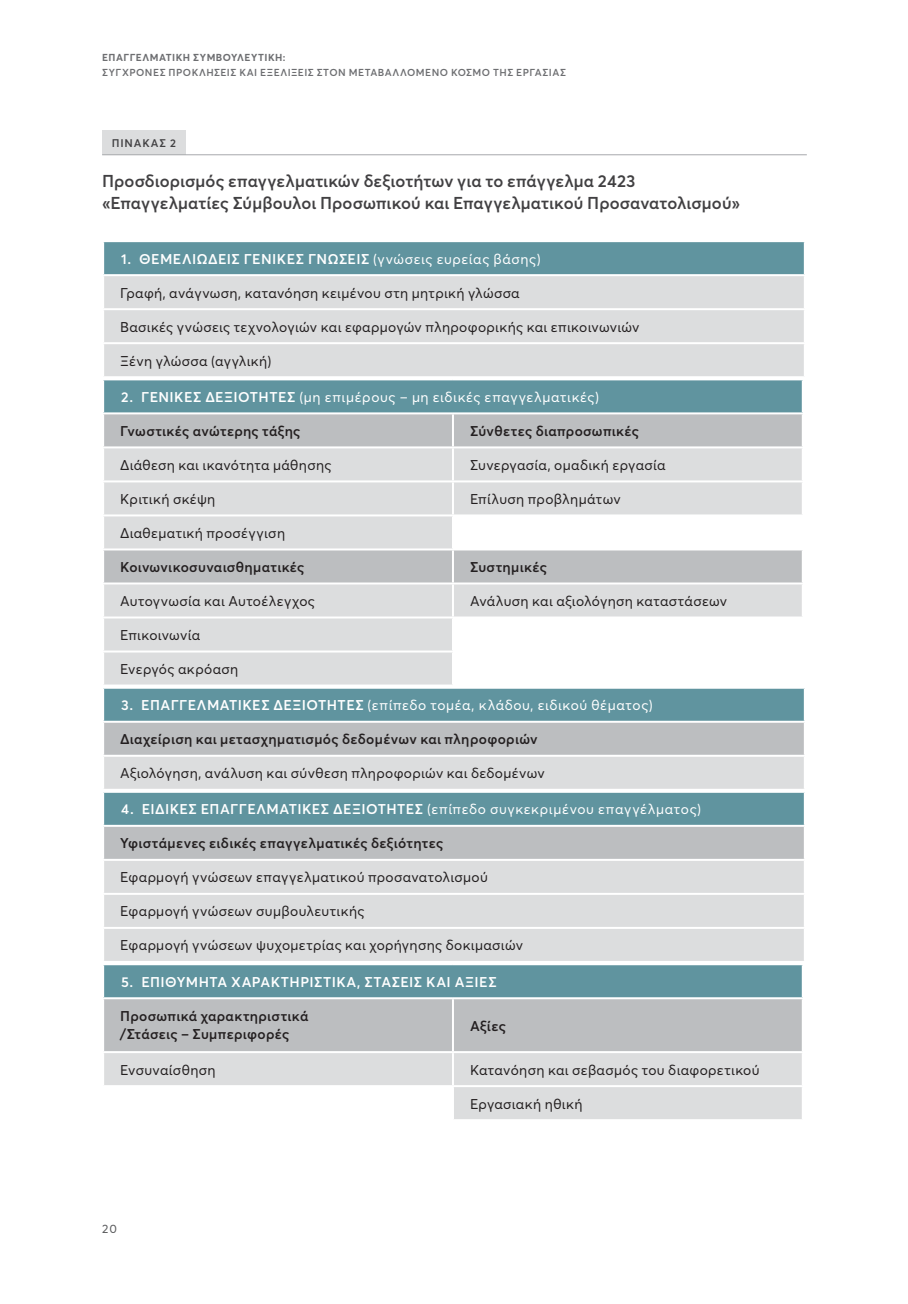
<style>
.page{position:relative;width:908px;height:1304px;background:#fff}
.page>*{position:absolute;margin:0;border:0;box-sizing:border-box;transform-origin:0 0}
.t1{font:600 17px/22px "Averta";letter-spacing:.005em;color:#414042}
.t2{font:14px "Averta";letter-spacing:.025em;color:#231f20}
.t3{font:600 14px/18px "Averta";letter-spacing:.025em;color:#231f20}
.t4{font:14px "Averta";letter-spacing:.045em;color:#fff}
.t5{font:600 14px "Averta";letter-spacing:.03em;color:#fff}
.t6{font:12px "Averta";color:#58595b}
.t7{font:600 11px "Averta";letter-spacing:.08em;color:#414042}
.t8{font:600 10px "Averta";letter-spacing:.045em;color:#6d6e71}
.t9{font:700 10px "Averta";letter-spacing:.05em;color:#6d6e71}
.s1{font-weight:400}
.s2{font-weight:600}
</style>
<div class="page">
<div style="left:102px;top:130px;width:83px;height:25px;background:#dcddde"></div>
<hr style="left:102px;top:154px;width:704px;height:1px;background:#a7a9ac">
<div style="left:103px;top:241px;width:701px;height:34px;background:#60949f"></div>
<div style="left:104px;top:276px;width:699px;height:100px;background:#dcddde"></div>
<hr style="left:102px;top:308px;width:703px;height:2px;background:#fff">
<hr style="left:102px;top:342px;width:703px;height:2px;background:#fff">
<hr style="left:102px;top:240px;width:703px;height:2px;background:#fff">
<hr style="left:102px;top:242px;width:2px;height:32px;background:#fff">
<hr style="left:803px;top:242px;width:2px;height:32px;background:#fff">
<hr style="left:102px;top:274px;width:703px;height:2px;background:#fff">
<div style="left:103px;top:688px;width:701px;height:34px;background:#60949f"></div>
<div style="left:103px;top:722px;width:701px;height:34px;background:#bcbec0"></div>
<div style="left:103px;top:756px;width:701px;height:34px;background:#dcddde"></div>
<hr style="left:102px;top:757px;width:2px;height:32px;background:#fff">
<hr style="left:803px;top:757px;width:2px;height:32px;background:#fff">
<hr style="left:102px;top:789px;width:703px;height:2px;background:#fff">
<hr style="left:102px;top:723px;width:2px;height:32px;background:#fff">
<hr style="left:803px;top:723px;width:2px;height:32px;background:#fff">
<hr style="left:102px;top:755px;width:703px;height:2px;background:#fff">
<hr style="left:102px;top:687px;width:703px;height:2px;background:#fff">
<hr style="left:102px;top:689px;width:2px;height:32px;background:#fff">
<hr style="left:803px;top:689px;width:2px;height:32px;background:#fff">
<hr style="left:102px;top:721px;width:703px;height:2px;background:#fff">
<div style="left:103px;top:964px;width:699px;height:34px;background:#60949f"></div>
<div style="left:104px;top:999px;width:697px;height:52px;background:#bcbec0"></div>
<div style="left:104px;top:1053px;width:697px;height:66px;background:#dcddde"></div>
<div style="left:103px;top:1086px;width:350px;height:34px;background:#fff"></div>
<hr style="left:452px;top:1053px;width:2px;height:32px;background:#fff">
<hr style="left:801px;top:965px;width:2px;height:32px;background:#fff">
<hr style="left:452px;top:999px;width:2px;height:52px;background:#fff">
<hr style="left:102px;top:1085px;width:351px;height:2px;background:#fff">
<hr style="left:453px;top:1085px;width:350px;height:2px;background:#fff">
<hr style="left:452px;top:1087px;width:2px;height:32px;background:#fff">
<hr style="left:102px;top:963px;width:351px;height:2px;background:#fff">
<hr style="left:102px;top:965px;width:2px;height:32px;background:#fff">
<hr style="left:453px;top:963px;width:350px;height:2px;background:#fff">
<hr style="left:102px;top:997px;width:351px;height:2px;background:#fff">
<hr style="left:453px;top:997px;width:350px;height:2px;background:#fff">
<div style="left:103px;top:792px;width:701px;height:34px;background:#60949f"></div>
<div style="left:103px;top:826px;width:701px;height:34px;background:#bcbec0"></div>
<div style="left:104px;top:861px;width:699px;height:100px;background:#dcddde"></div>
<hr style="left:102px;top:893px;width:703px;height:2px;background:#fff">
<hr style="left:102px;top:927px;width:703px;height:2px;background:#fff">
<hr style="left:102px;top:827px;width:2px;height:32px;background:#fff">
<hr style="left:803px;top:827px;width:2px;height:32px;background:#fff">
<hr style="left:102px;top:859px;width:703px;height:2px;background:#fff">
<hr style="left:102px;top:791px;width:703px;height:2px;background:#fff">
<hr style="left:102px;top:793px;width:2px;height:32px;background:#fff">
<hr style="left:803px;top:793px;width:2px;height:32px;background:#fff">
<hr style="left:102px;top:825px;width:703px;height:2px;background:#fff">
<div style="left:103px;top:379px;width:699px;height:34px;background:#60949f"></div>
<div style="left:104px;top:414px;width:697px;height:32px;background:#bcbec0"></div>
<svg style="left:104px;top:448px;width:697px;height:237px;fill:#dcddde"></svg>
<svg style="left:454px;top:516px;width:347px;height:169px"></svg>
<hr style="left:452px;top:414px;width:2px;height:32px;background:#fff">
<hr style="left:452px;top:448px;width:2px;height:32px;background:#fff">
<hr style="left:102px;top:480px;width:351px;height:2px;background:#fff">
<hr style="left:453px;top:480px;width:350px;height:2px;background:#fff">
<hr style="left:452px;top:482px;width:2px;height:32px;background:#fff">
<hr style="left:102px;top:514px;width:351px;height:2px;background:#fff">
<hr style="left:453px;top:514px;width:350px;height:2px;background:#fff">
<hr style="left:452px;top:516px;width:2px;height:32px;background:#fff">
<hr style="left:452px;top:584px;width:2px;height:32px;background:#fff">
<hr style="left:102px;top:616px;width:351px;height:2px;background:#fff">
<hr style="left:453px;top:616px;width:350px;height:2px;background:#fff">
<hr style="left:452px;top:618px;width:2px;height:33px;background:#fff">
<hr style="left:102px;top:651px;width:351px;height:2px;background:#fff">
<hr style="left:453px;top:651px;width:350px;height:2px;background:#fff">
<hr style="left:452px;top:653px;width:2px;height:32px;background:#fff">
<hr style="left:801px;top:380px;width:2px;height:32px;background:#fff">
<hr style="left:102px;top:548px;width:351px;height:2px;background:#fff">
<hr style="left:453px;top:548px;width:350px;height:2px;background:#fff">
<hr style="left:452px;top:550px;width:2px;height:32px;background:#fff">
<hr style="left:102px;top:582px;width:351px;height:2px;background:#fff">
<hr style="left:453px;top:582px;width:350px;height:2px;background:#fff">
<hr style="left:102px;top:378px;width:351px;height:2px;background:#fff">
<hr style="left:102px;top:380px;width:2px;height:32px;background:#fff">
<hr style="left:453px;top:378px;width:350px;height:2px;background:#fff">
<hr style="left:102px;top:412px;width:351px;height:2px;background:#fff">
<hr style="left:453px;top:412px;width:350px;height:2px;background:#fff">
<p class="t9" style="left:102px;top:51px;width:185px">ΕΠΑΓΓΕΛΜΑΤΙΚΉ ΣΥΜΒΟΥΛΕΥΤΙΚΉ:</p>
<p class="t8" style="left:102px;top:66px;width:465px">ΣΎΓΧΡΟΝΕΣ ΠΡΟΚΛΉΣΕΙΣ ΚΑΙ ΕΞΕΛΊ ΞΕΙΣ ΣΤΟΝ ΜΕΤΑΒΑΛΛΌΜΕΝΟ ΚΌΣΜΟ ΤΗΣ ΕΡΓΑΣΊΑΣ</p>
<p class="t7" style="left:112px;top:136px;width:66px">ΠΙΝΑΚΑΣ 2</p>
<p class="t1" style="left:102px;top:170px;width:639px">Προσδιορισμός επαγγελματικών δεξιοτήτων για το επάγγελμα 2423 «Επαγγελματίες Σύμβουλοι Προσωπικού και Επαγγελματικού Προσανατολισμού»</p>
<p class="t5" style="left:121px;top:250px;width:421px">1. ΘΕΜΕΛΙΩΔΕΙΣ ΓΕΝΙΚΕΣ ΓΝΩΣΕΙΣ <span class="s1">(γνώσεις ευρείας βάσης)</span></p>
<p class="t2" style="left:120px;top:284px;width:401px">Γραφή, ανάγνωση, κατανόηση κειμένου στη μητρική γλώσσα</p>
<p class="t2" style="left:120px;top:318px;width:520px">Βασικές γνώσεις τεχνολογιών και εφαρμογών πληροφορικής και επικοινωνιών</p>
<p class="t2" style="left:120px;top:352px;width:153px">Ξένη γλώσσα (αγγλική)</p>
<p class="t4" style="left:121px;top:388px;width:479px"><span class="s2">2. ΓΕΝΙΚΕΣ ΔΕΞΙΟΤΗΤΕΣ</span> (μη επιμέρους – μη ειδικές επαγγελματικές)</p>
<p class="t3" style="left:120px;top:422px;width:182px">Γνωστικές ανώτερης τάξης</p>
<p class="t3" style="left:470px;top:422px;width:170px">Σύνθετες διαπροσωπικές</p>
<p class="t2" style="left:120px;top:456px;width:213px">Διάθεση και ικανότητα μάθησης</p>
<p class="t2" style="left:470px;top:456px;width:197px">Συνεργασία, ομαδική εργασία</p>
<p class="t2" style="left:120px;top:490px;width:97px">Κριτική σκέψη</p>
<p class="t2" style="left:470px;top:490px;width:152px">Επίλυση προβλημάτων</p>
<p class="t2" style="left:120px;top:524px;width:166px">Διαθεματική προσέγγιση</p>
<p class="t3" style="left:120px;top:558px;width:186px">Κοινωνικοσυναισθηματικές</p>
<p class="t3" style="left:470px;top:558px;width:78px">Συστημικές</p>
<p class="t2" style="left:120px;top:592px;width:196px">Αυτογνωσία και Αυτοέλεγχος</p>
<p class="t2" style="left:470px;top:592px;width:258px">Ανάλυση και αξιολόγηση καταστάσεων</p>
<p class="t2" style="left:120px;top:626px;width:81px">Επικοινωνία</p>
<p class="t2" style="left:120px;top:660px;width:119px">Ενεργός ακρόαση</p>
<p class="t4" style="left:121px;top:697px;width:533px"><span class="s2">3. ΕΠΑΓΓΕΛΜΑΤΙΚΕΣ ΔΕΞΙΟΤΗΤΕΣ</span> (επίπεδο τομέα, κλάδου, ειδικού θέματος)</p>
<p class="t3" style="left:120px;top:730px;width:419px">Διαχείριση και μετασχηματισμός δεδομένων και πληροφοριών</p>
<p class="t2" style="left:120px;top:765px;width:426px">Αξιολόγηση, ανάλυση και σύνθεση πληροφοριών και δεδομένων</p>
<p class="t4" style="left:121px;top:801px;width:581px"><span class="s2">4. ΕΙΔΙΚΕΣ ΕΠΑΓΓΕΛΜΑΤΙΚΕΣ ΔΕΞΙΟΤΗΤΕΣ</span> (επίπεδο συγκεκριμένου επαγγέλματος)</p>
<p class="t3" style="left:120px;top:834px;width:324px">Υφιστάμενες ειδικές επαγγελματικές δεξιότητες</p>
<p class="t2" style="left:120px;top:869px;width:369px">Εφαρμογή γνώσεων επαγγελματικού προσανατολισμού</p>
<p class="t2" style="left:120px;top:903px;width:245px">Εφαρμογή γνώσεων συμβουλευτικής</p>
<p class="t2" style="left:120px;top:937px;width:404px">Εφαρμογή γνώσεων ψυχομετρίας και χορήγησης δοκιμασιών</p>
<p class="t5" style="left:121px;top:973px;width:377px">5. ΕΠΙΘΥΜΗΤΑ ΧΑΡΑΚΤΗΡΙΣΤΙΚΑ, ΣΤΑΣΕΙΣ ΚΑΙ ΑΞΙΕΣ</p>
<p class="t3" style="left:120px;top:1006px;width:189px">Προσωπικά χαρακτηριστικά /Στάσεις – Συμπεριφορές</p>
<p class="t3" style="left:470px;top:1017px;width:37px">Αξίες</p>
<p class="t2" style="left:120px;top:1061px;width:97px">Ενσυναίσθηση</p>
<p class="t2" style="left:470px;top:1061px;width:291px">Κατανόηση και σεβασμός του διαφορετικού</p>
<p class="t2" style="left:470px;top:1095px;width:114px">Εργασιακή ηθική</p>
<p class="t6" style="left:102px;top:1221px;width:16px">20</p>
</div>
